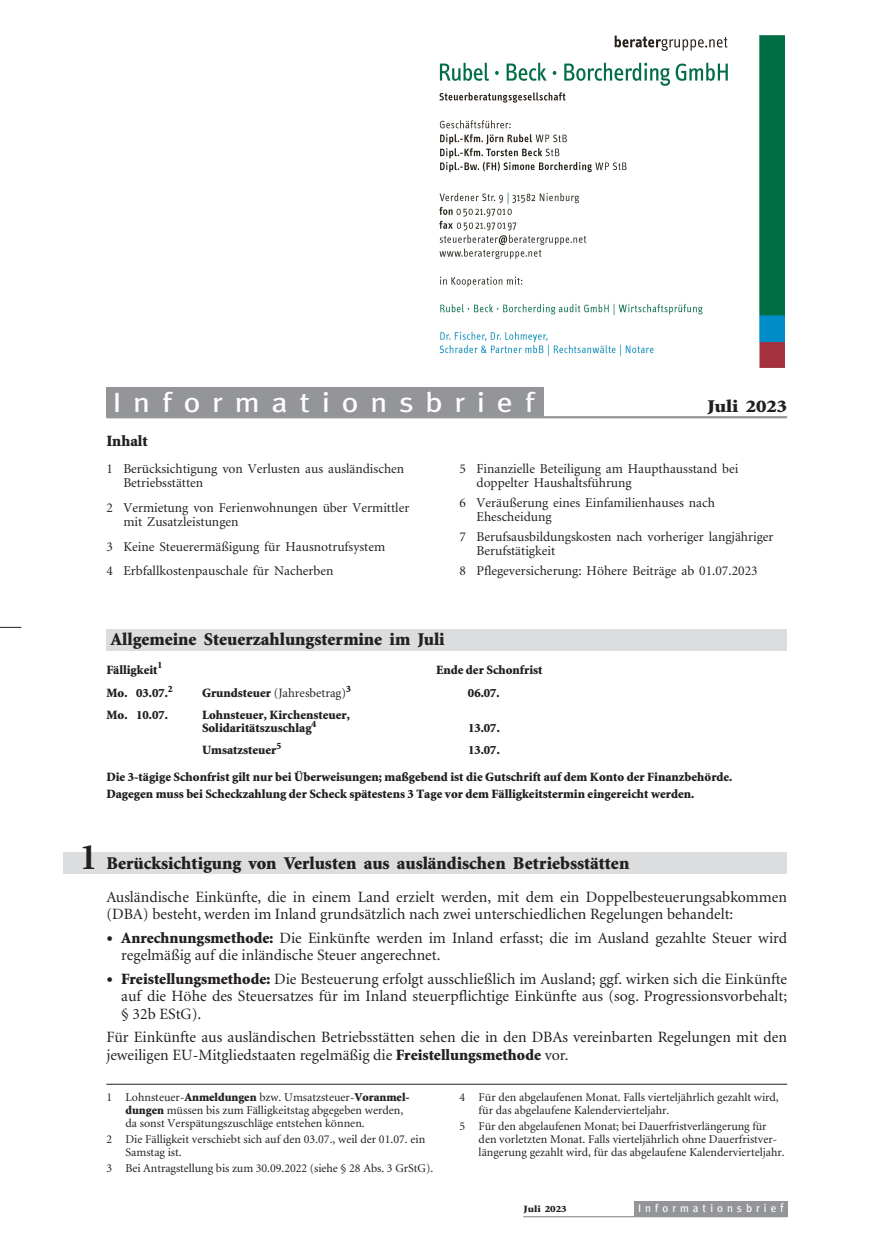
<style>
.page{position:relative;width:885px;height:1259px;background:#fff}
.page>*{position:absolute;margin:0;border:0;box-sizing:border-box;transform-origin:0 0}
.t1{font:27.75px "Meta";letter-spacing:.375em;color:#fff;scale:1.15 1}
.t2{font:900 18px "Minion";color:#231f20}
.t3{font:900 18px "Minion";color:#231f20;scale:1.15 1}
.t4{font:15.75px/17.4px "Minion";color:#231f20}
.t5{font:900 15.75px "Minion";color:#231f20}
.t6{font:13.5px/14.2px "Minion";color:#231f20}
.t7{font:900 12.75px/13.5px "Minion";color:#231f20}
.t8{font:12.75px "Minion";color:#231f20}
.t9{font:12px/12.8px "Minion";color:#231f20}
.t10{font:11.25px "Meta";letter-spacing:.36em;color:#fff}
.t11{font:900 9.75px "Minion";color:#231f20}
.t12{font:900 9.6px "Minion";color:#231f20;scale:1.15 1}
.s1{font-weight:900}
.s2{font-weight:700;font-size:37.5px}
.s3{font-size:22.5px}
.s4{font-size:12px}
</style>
<div class="page">
<img style="left:439px;top:35px;width:345px;height:379px">
<div style="left:634px;top:1200px;width:153px;height:16px;background:#939598"></div>
<hr style="left:523px;top:1216px;width:264px;height:1px;background:#939598">
<hr style="left:106px;top:1084px;width:681px;height:1px;background:#231f20">
<div style="left:106px;top:629px;width:681px;height:22px;background:#dcddde"></div>
<div style="left:64px;top:852px;width:723px;height:21px;background:#dcddde"></div>
<div style="left:106px;top:387px;width:437px;height:30px;background:#939598"></div>
<hr style="left:106px;top:416px;width:681px;height:2px;background:#939598">
<svg style="left:0;top:627px;width:21px;height:1px"></svg>
<h1 class="t1" style="left:113px;top:386px;width:368px">Informationsbrief</h1>
<p class="t3" style="left:707px;top:399px;width:71px">Juli 2023</p>
<p class="t5" style="left:106px;top:435px;width:43px">Inhalt</p>
<p class="t6" style="left:123px;top:463px;width:282px;text-indent:-17px">1 Berücksichtigung von Verlusten aus ausländischen<br>Betriebsstätten</p>
<p class="t6" style="left:123px;top:501px;width:287px;text-indent:-17px">2 Vermietung von Ferienwohnungen über Vermittler mit Zusatzleistungen</p>
<p class="t6" style="left:106px;top:535px;width:280px;line-height:24.5px">3 Keine Steuerermäßigung für Hausnotrufsystem<br>4 Erbfallkostenpauschale für Nacherben</p>
<p class="t6" style="left:476px;top:463px;width:263px;text-indent:-17px">5 Finanzielle Beteiligung am Haupthausstand bei doppelter Haushaltsführung</p>
<p class="t6" style="left:476px;top:497px;width:240px;text-indent:-17px">6 Veräußerung eines Einfamilienhauses nach<br>Ehescheidung</p>
<p class="t6" style="left:476px;top:531px;width:298px;text-indent:-17px">7 Berufsausbildungskosten nach vorheriger langjähriger<br>Berufstätigkeit</p>
<p class="t6" style="left:459px;top:565px;width:299px">8 Pflegeversicherung: Höhere Beiträge ab 01.07.2023</p>
<p class="t2" style="left:111px;top:632px;width:335px">Allgemeine Steuerzahlungstermine im Juli</p>
<p class="t11" style="left:157px;top:660px;width:6px">1</p>
<p class="t7" style="left:106px;top:664px;width:53px">Fälligkeit</p>
<p class="t7" style="left:436px;top:664px;width:108px">Ende der Schonfrist</p>
<p class="t7" style="left:106px;top:687px;width:68px">Mo. 03.07.<sup>2</sup></p>
<p class="t8" style="left:202px;top:687px;width:150px"><span class="s1">Grundsteuer</span> (Jahresbetrag)<sup>3</sup></p>
<p class="t7" style="left:468px;top:687px;width:33px">06.07.</p>
<p class="t7" style="left:106px;top:709px;width:63px">Mo. 10.07.</p>
<p class="t7" style="left:202px;top:709px;width:149px">Lohnsteuer, Kirchensteuer,<br>Solidaritätszuschlag<sup>4</sup></p>
<p class="t7" style="left:468px;top:722px;width:33px">13.07.</p>
<p class="t7" style="left:202px;top:744px;width:81px">Umsatzsteuer<sup>5</sup></p>
<p class="t7" style="left:106px;top:737px;width:627px;line-height:27.2px;text-indent:361px">13.07.<br>Die 3-tägige Schonfrist gilt nur bei Überweisungen; maßgebend ist die Gutschrift auf dem Konto der Finanzbehörde.</p>
<p class="t7" style="left:106px;top:788px;width:589px">Dagegen muss bei Scheckzahlung der Scheck spätestens 3 Tage vor dem Fälligkeitstermin eingereicht werden.</p>
<p class="t2" style="left:79px;top:856px;width:551px"><span class="s2">1</span> Berücksichtigung von Verlusten aus ausländischen Betriebsstätten</p>
<p class="t4" style="left:106px;top:889px;width:682px">Ausländische Einkünfte, die in einem Land erzielt werden, mit dem ein Doppelbesteuerungsabkommen (DBA) besteht, werden im Inland grundsätzlich nach zwei unterschiedlichen Regelungen behandelt:</p>
<p class="t4" style="left:121px;top:930px;width:667px;text-indent:-15px"><span class="s3">•</span> <span class="s1">Anrechnungsmethode:</span> Die Einkünfte werden im Inland erfasst; die im Ausland gezahlte Steuer wird regelmäßig auf die inländische Steuer angerechnet.</p>
<p class="t4" style="left:121px;top:971px;width:667px;text-align:justify;text-indent:-15px"><span class="s3">•</span> <span class="s1">Freistellungsmethode:</span> Die Besteuerung erfolgt ausschließlich im Ausland; ggf. wirken sich die Einkünfte auf die Höhe des Steuersatzes für im Inland steuerpflichtige Einkünfte aus (sog. Progressionsvorbehalt; § 32b EStG).</p>
<p class="t4" style="left:106px;top:1029px;width:682px">Für Einkünfte aus ausländischen Betriebsstätten sehen die in den DBAs vereinbarten Regelungen mit den jeweiligen EU-Mitgliedstaaten regelmäßig die <span class="s1">Freistellungsmethode</span> vor.</p>
<p class="t9" style="left:125px;top:1092px;width:285px;text-indent:-19px">1 Lohnsteuer-<span class="s1">Anmeldungen</span> bzw. Umsatzsteuer-<span class="s1">Voranmel&shy;dungen</span> müssen bis zum Fälligkeitstag abgegeben werden, da sonst Verspätungszuschläge entstehen können.</p>
<p class="t9" style="left:125px;top:1133px;width:301px;text-indent:-19px">2 Die Fälligkeit verschiebt sich auf den 03.07., weil der 01.07. ein<br>Samstag ist.</p>
<p class="t9" style="left:106px;top:1162px;width:328px">3 Bei Antragstellung bis zum 30.09.2022 (siehe § 28 Abs. 3 GrStG).</p>
<p class="t9" style="left:478px;top:1092px;width:301px;text-indent:-19px">4 Für den abgelaufenen Monat. Falls vierteljährlich gezahlt wird, für das abgelaufene Kalendervierteljahr.</p>
<p class="t9" style="left:478px;top:1121px;width:307px;text-indent:-19px">5 Für den abgelaufenen Monat; bei Dauerfristverlängerung für den vorletzten Monat. Falls vierteljährlich ohne Dauerfristver&shy;längerung gezahlt wird, für das abgelaufene Kalendervierteljahr.</p>
<p class="t12" style="left:523px;top:1205px;width:39px">Juli 2023</p>
<p class="t10" style="left:638px;top:1201px;width:147px">Informationsbrie<span class="s4">f</span></p>
</div>
